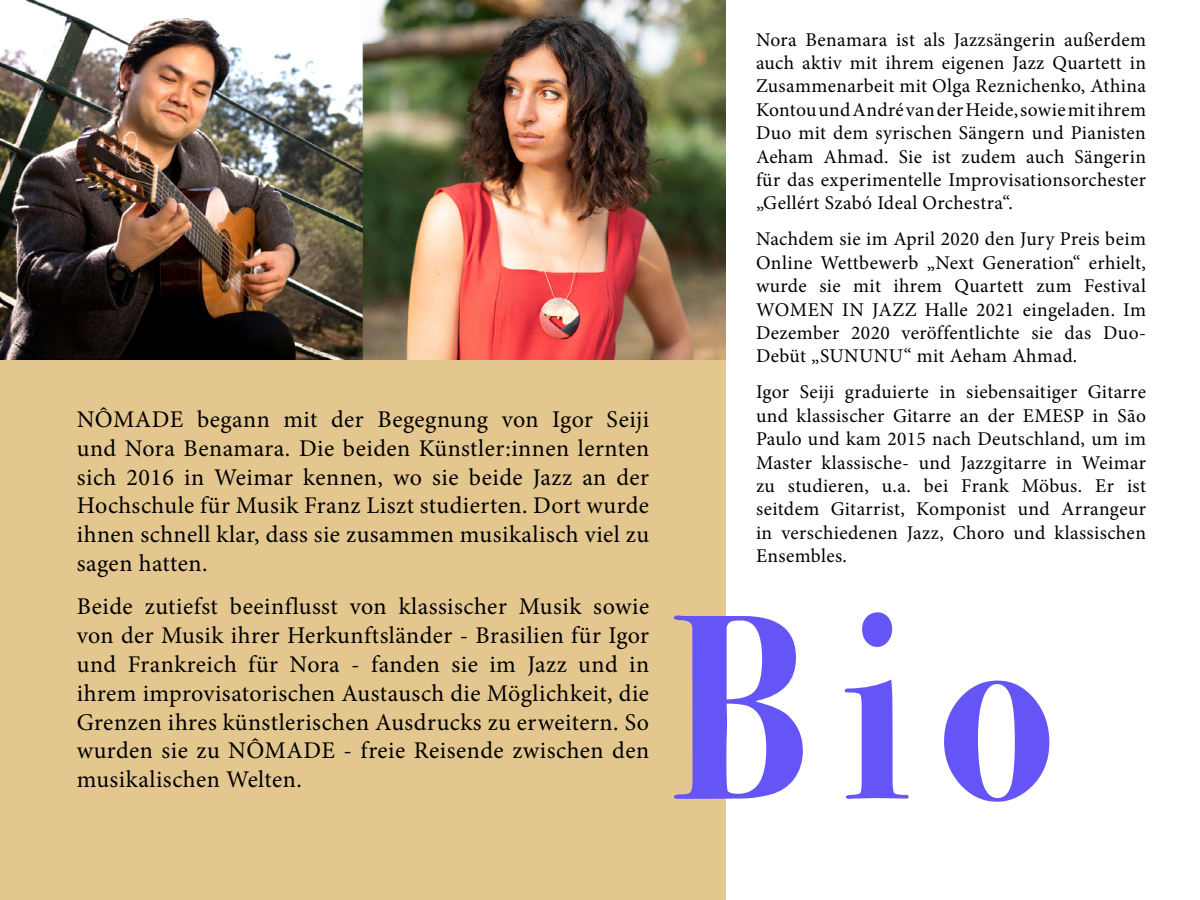
<style>
.page{position:relative;width:1200px;height:900px;background:#fff}
.page>*{position:absolute;margin:0;border:0;box-sizing:border-box;transform-origin:0 0}
.t1{font:700 264.6px "Bodoni Svty Two ITCTT";color:#6555f6;scale:.87 1}
.t2{font:24px/28.8px "Minion Pro";letter-spacing:.02em;color:#000;text-align:justify}
.t3{font:19.5px/23.4px "Minion Pro";letter-spacing:.02em;color:#000;text-align:justify}
</style>
<div class="page">
<div style="left:0;top:0;width:726px;height:900px;background:#e3c78f"></div>
<img style="left:0;top:0;width:726px;height:360px">
<p class="t2" style="left:77px;top:405px;width:574px">NÔMADE begann mit der Begegnung von Igor Seiji und Nora Benamara. Die beiden Künstler:innen lernten sich 2016 in Weimar kennen, wo sie beide Jazz an der Hochschule für Musik Franz Liszt studierten. Dort wurde ihnen schnell klar, dass sie zusammen musikalisch viel zu sagen hatten.</p>
<p class="t2" style="left:77px;top:592px;width:574px">Beide zutiefst beeinflusst von klassischer Musik sowie von der Musik ihrer Herkunftsländer - Brasilien für Igor und Frankreich für Nora - fanden sie im Jazz und in ihrem improvisatorischen Austausch die Möglichkeit, die Grenzen ihres künstlerischen Ausdrucks zu erweitern. So wurden sie zu NÔMADE - freie Reisende zwischen den musikalischen Welten.</p>
<p class="t3" style="left:756px;top:28px;width:392px">Nora Benamara ist als Jazzsängerin außerdem auch aktiv mit ihrem eigenen Jazz Quartett in Zusammenarbeit mit Olga Reznichenko, Athina Kontou und André van der Heide, sowie mit ihrem Duo mit dem syrischen Sängern und Pianisten Aeham Ahmad. Sie ist zudem auch Sängerin für das experimentelle Improvisationsorchester „Gellért Szabó Ideal Orchestra“.</p>
<p class="t3" style="left:756px;top:228px;width:392px">Nachdem sie im April 2020 den Jury Preis beim Online Wettbewerb „Next Generation“ erhielt, wurde sie mit ihrem Quartett zum Festival WOMEN IN JAZZ Halle 2021 eingeladen. Im Dezember 2020 veröffentlichte sie das Duo-Debüt „SUNUNU“ mit Aeham Ahmad.</p>
<p class="t3" style="left:756px;top:381px;width:392px">Igor Seiji graduierte in siebensaitiger Gitarre und klassischer Gitarre an der EMESP in São Paulo und kam 2015 nach Deutschland, um im Master klassische- und Jazzgitarre in Weimar zu studieren, u.a. bei Frank Möbus. Er ist seitdem Gitarrist, Komponist und Arrangeur in verschiedenen Jazz, Choro und klassischen Ensembles.</p>
<h1 class="t1" style="left:671px;top:490px;width:442px">Bio</h1>
</div>
